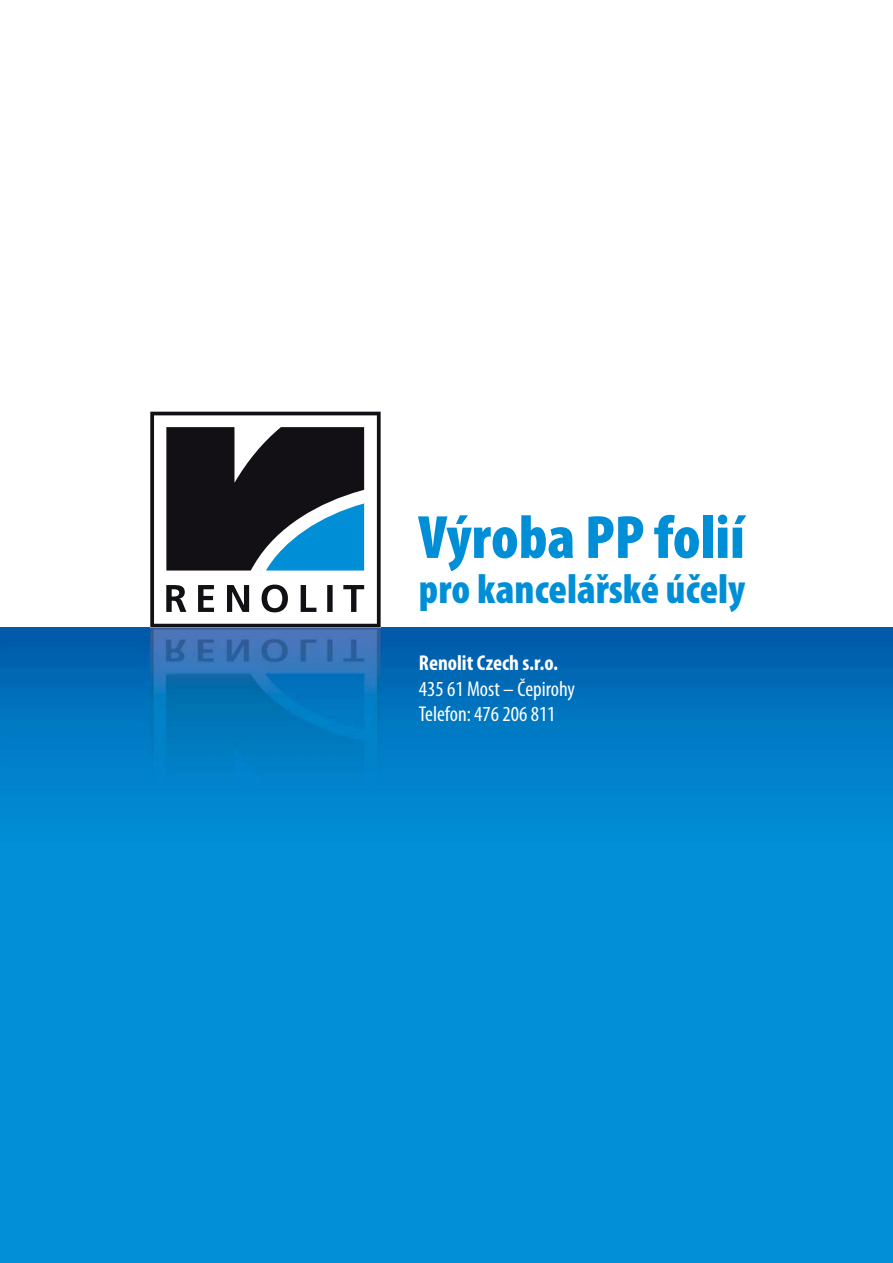
<style>
.page{position:relative;width:893px;height:1263px;background:#fff}
.page>*{position:absolute;margin:0;border:0;box-sizing:border-box;transform-origin:0 0}
.t1{font:900 61.65px "Myriad Pro";color:#008fd7}
.t2{font:900 41.7px "Myriad Pro";color:#008fd7}
.t3{font:condensed 21.45px/25.5px "Myriad Pro";color:#fff}
.t4{font:700 condensed 21.45px "Myriad Pro";color:#fff}
</style>
<div class="page">
<img style="left:0;top:627px;width:893px;height:636px">
<svg style="left:150px;top:412px;width:231px;height:215px;fill:#121015"></svg>
<svg style="left:166px;top:585px;width:198px;height:27px"></svg>
<h1 class="t1" style="left:418px;top:515px;width:328px">Výroba PP folií</h1>
<h2 class="t2" style="left:419px;top:573px;width:328px">pro kancelářské účely</h2>
<p class="t4" style="left:419px;top:650px;width:141px">Renolit Czech s.r.o.</p>
<p class="t3" style="left:419px;top:677px;width:158px">435 61 Most – Čepirohy<br>Telefon: 476 206 811</p>
</div>
